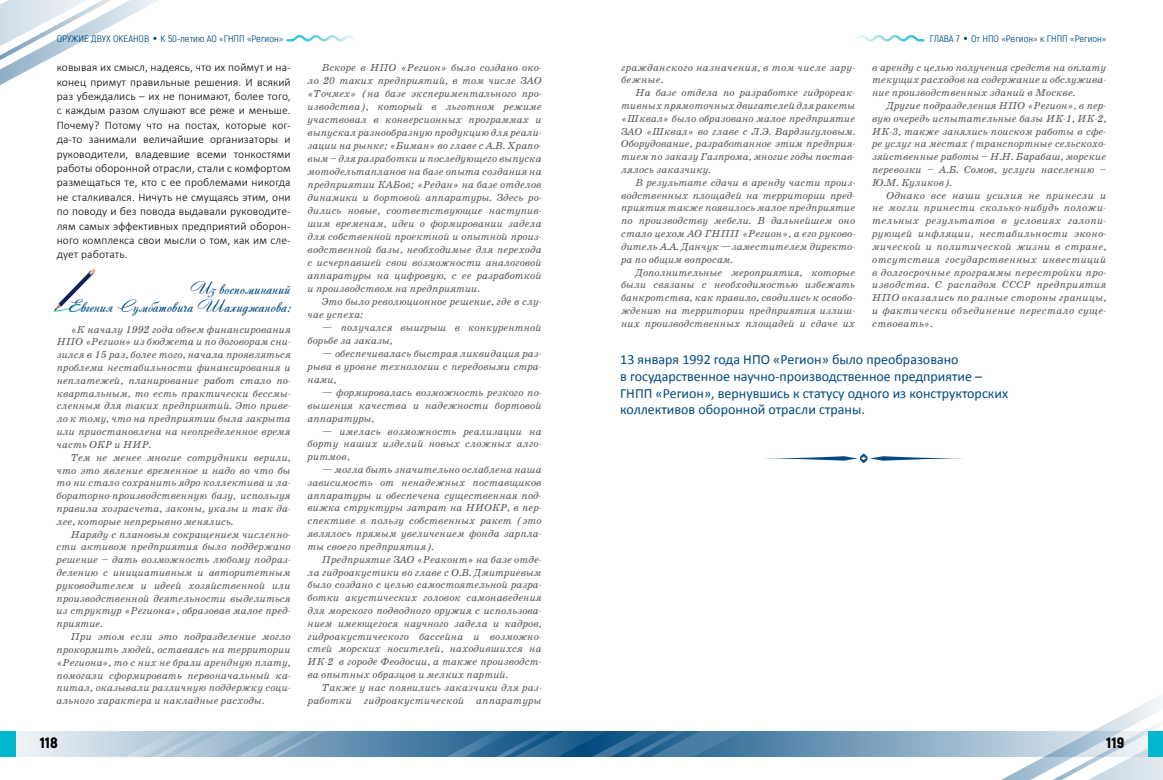
<style>
.page{position:relative;width:1163px;height:780px;background:#fff}
.page>*{position:absolute;margin:0;border:0;box-sizing:border-box;transform-origin:0 0}
.t1{font:17px/18px "Andantinoscript";color:#004a80;text-align:right}
.t2{font:900 15px "Akrobat";color:#000;scale:1.1 1}
.t3{font:14px/16.8px "Calibri";color:#004a80}
.t4{font:300 11.5px/14.4px "Calibri";letter-spacing:.01em;color:#000;text-align:justify}
.t5{font:italic 10.3px/12.8px "School Book C";color:#58595b;text-align:justify}
.t6{font:italic 10.3px/12.8px "School Book C";letter-spacing:.02em;color:#58595b}
.t7{font:9.5px "Akrobat";color:#004a80;scale:1.1 1}
</style>
<div class="page">
<svg style="left:782px;top:731px;width:180px;height:25px;background:#7ba0bc"></svg>
<div style="left:0;top:731px;width:581px;height:25px;background:#edf2f6"></div>
<svg style="left:34px;top:731px;width:748px;height:26px;background:#6893b3"></svg>
<svg style="left:962px;top:695px;width:200px;height:85px"></svg>
<svg style="left:0;top:0;width:158px;height:85px"></svg>
<svg style="left:286px;top:35px;width:70px;height:7px"></svg>
<div style="left:0;top:731px;width:16px;height:25px;background:#00b7ce"></div>
<div style="left:1147px;top:731px;width:15px;height:25px;background:#00b7ce"></div>
<svg style="left:856px;top:35px;width:69px;height:7px"></svg>
<svg style="left:54px;top:269px;width:42px;height:43px"></svg>
<svg style="left:765px;top:453px;width:198px;height:10px"></svg>
<p class="t7" style="left:57px;top:33px;width:207px">ОРУЖИЕ ДВУХ ОКЕАНОВ • К 50-летию АО «ГНПП «Регион»</p>
<p class="t7" style="left:929px;top:33px;width:162px">Глава 7 • От НПО «Регион» к ГНПП «Регион»</p>
<p class="t4" style="left:57px;top:60px;width:235px">ковывая их смысл, надеясь, что их поймут и на&shy;конец примут правильные решения. И всякий раз убеждались – их не понимают, более того, с каждым разом слушают все реже и меньше.<br>Почему? Потому что на постах, которые ког&shy;да-то занимали величайшие организаторы и руководители, владевшие всеми тонкостями работы оборонной отрасли, стали с комфортом размещаться те, кто с ее проблемами никогда не сталкивался. Ничуть не смущаясь этим, они по поводу и без повода выдавали руководите&shy;лям самых эффективных предприятий оборон&shy;ного комплекса свои мысли о том, как им сле&shy;дует работать.</p>
<h1 class="t1" style="left:69px;top:279px;width:223px">Из воспоминаний<br>Евгения Сумбатовича Шахиджанова:</h1>
<p class="t5" style="left:57px;top:323px;width:235px;text-indent:14px">«К началу 1992 года объем финансирования НПО «Регион» из бюджета и по договорам сни&shy;зился в 15 раз, более того, начала проявляться проблема нестабильности финансирования и неплатежей, планирование работ стало по&shy;квартальным, то есть практически бессмы&shy;сленным для таких предприятий. Это приве&shy;ло к тому, что на предприятии была закрыта или приостановлена на неопределенное время часть ОКР и НИР.</p>
<p class="t5" style="left:57px;top:451px;width:235px;text-indent:14px">Тем не менее многие сотрудники верили, что это явление временное и надо во что бы то ни стало сохранить ядро коллектива и ла&shy;бораторно-производственную базу, используя правила хозрасчета, законы, указы и так да&shy;лее, которые непрерывно менялись.</p>
<p class="t5" style="left:57px;top:527px;width:235px;text-indent:14px">Наряду с плановым сокращением численно&shy;сти активом предприятия было поддержано решение – дать возможность любому подраз&shy;делению с инициативным и авторитетным руководителем и идеей хозяйственной или производственной деятельности выделиться из структур «Региона», образовав малое пред&shy;приятие.</p>
<p class="t5" style="left:57px;top:630px;width:235px;text-indent:14px">При этом если это подразделение могло прокормить людей, оставаясь на территории «Региона», то с них не брали арендную плату, помогали сформировать первоначальный ка&shy;питал, оказывали различную поддержку соци&shy;ального характера и накладные расходы.</p>
<p class="t5" style="left:307px;top:61px;width:235px;text-indent:14px">Вскоре в НПО «Регион» было создано око&shy;ло 20 таких предприятий, в том числе ЗАО «Точмех» (на базе экспериментального про&shy;изводства), который в льготном режиме участвовал в конверсионных программах и выпускал разнообразную продукцию для реали&shy;зации на рынке; «Биман» во главе с А.В. Храпо&shy;вым – для разработки и последующего выпуска мотодельтапланов на базе опыта создания на предприятии КАБов; «Редан» на базе отделов динамики и бортовой аппаратуры. Здесь ро&shy;дились новые, соответствующие наступив&shy;шим временам, идеи о формировании задела для собственной проектной и опытной произ&shy;водственной базы, необходимые для перехода с исчерпавшей свои возможности аналоговой аппаратуры на цифровую, с ее разработкой и производством на предприятии.</p>
<p class="t5" style="left:307px;top:295px;width:235px;text-indent:14px">Это было революционное решение, где в слу&shy;чае успеха:</p>
<p class="t5" style="left:307px;top:321px;width:235px;text-indent:14px">— получался выигрыш в конкурентной борьбе за заказы,</p>
<p class="t5" style="left:307px;top:347px;width:235px;text-indent:14px">— обеспечивалась быстрая ликвидация раз&shy;рыва в уровне технологии с передовыми стра&shy;нами,</p>
<p class="t5" style="left:307px;top:386px;width:235px;text-indent:14px">— формировалась возможность резкого по&shy;вышения качества и надежности бортовой аппаратуры,</p>
<p class="t5" style="left:307px;top:425px;width:235px;text-indent:14px">— имелась возможность реализации на борту наших изделий новых сложных алго&shy;ритмов,</p>
<p class="t5" style="left:307px;top:463px;width:235px;text-indent:14px">— могла быть значительно ослаблена наша зависимость от ненадежных поставщиков аппаратуры и обеспечена существенная под&shy;вижка структуры затрат на НИОКР, в пер&shy;спективе в пользу собственных ракет (это являлось прямым увеличением фонда зарпла&shy;ты своего предприятия).</p>
<p class="t5" style="left:307px;top:553px;width:235px;text-indent:14px">Предприятие ЗАО «Реаконт» на базе отде&shy;ла гидроакустики во главе с О.В. Дмитриевым было создано с целью самостоятельной разра&shy;ботки акустических головок самонаведения для морского подводного оружия с использова&shy;нием имеющегося научного задела и кадров, гидроакустического бассейна и возможно&shy;стей морских носителей, находившихся на ИК-2 в городе Феодосии, а также производст&shy;ва опытных образцов и мелких партий.</p>
<p class="t5" style="left:308px;top:680px;width:235px;text-align:right">Также у нас появились заказчики для раз&shy;работки гидроакустической аппаратуры</p>
<p class="t6" style="left:621px;top:61px;width:235px">гражданского назначения, в том числе зару&shy;бежные.</p>
<p class="t5" style="left:621px;top:86px;width:235px;text-indent:14px">На базе отдела по разработке гидрореак&shy;тивных прямоточных двигателей для ракеты «Шквал» было образовано малое предприятие ЗАО «Шквал» во главе с Л.Э. Вардзигуловым.<br>Оборудование, разработанное этим предприя&shy;тием по заказу Газпрома, многие годы постав&shy;лялось заказчику.</p>
<p class="t5" style="left:621px;top:176px;width:235px;text-indent:14px">В результате сдачи в аренду части произ&shy;водственных площадей на территории пред&shy;приятия также появилось малое предприятие по производству мебели. В дальнейшем оно стало цехом АО ГНПП «Регион», а его руково&shy;дитель А.А. Данчук —заместителем директо&shy;ра по общим вопросам.</p>
<p class="t5" style="left:621px;top:265px;width:235px;text-indent:14px">Дополнительные мероприятия, которые были связаны с необходимостью избежать банкротства, как правило, сводились к освобо&shy;ждению на территории предприятия излиш&shy;них производственных площадей и сдаче их</p>
<p class="t5" style="left:872px;top:61px;width:235px">в аренду с целью получения средств на оплату текущих расходов на содержание и обслужива&shy;ние производственных зданий в Москве.</p>
<p class="t5" style="left:872px;top:99px;width:235px;text-indent:14px">Другие подразделения НПО «Регион», в пер&shy;вую очередь испытательные базы ИК-1, ИК-2, ИК-3, также занялись поиском работы в сфе&shy;ре услуг на местах (транспортные сельскохо&shy;зяйственные работы – Н.Н. Барабаш, морские перевозки – А.Б. Сомов, услуги населению – Ю.М. Куликов).</p>
<p class="t5" style="left:872px;top:189px;width:235px;text-indent:14px">Однако все наши усилия не принесли и не могли принести сколько-нибудь положи&shy;тельных результатов в условиях галопи&shy;рующей инфляции, нестабильности эконо&shy;мической и политической жизни в стране, отсутствия государственных инвестиций в долгосрочные программы перестройки про&shy;изводства. С распадом СССР предприятия НПО оказались по разные стороны границы, и фактически объединение перестало суще&shy;ствовать».</p>
<h3 class="t3" style="left:620px;top:350px;width:389px">13 января 1992 года НПО «Регион» было преобразовано<br>в государственное научно-производственное предприятие – ГНПП «Регион», вернувшись к статусу одного из конструкторских коллективов оборонной отрасли страны.</h3>
<h2 class="t2" style="left:40px;top:733px;width:18px">118</h2>
<h2 class="t2" style="left:1106px;top:733px;width:18px">119</h2>
</div>
